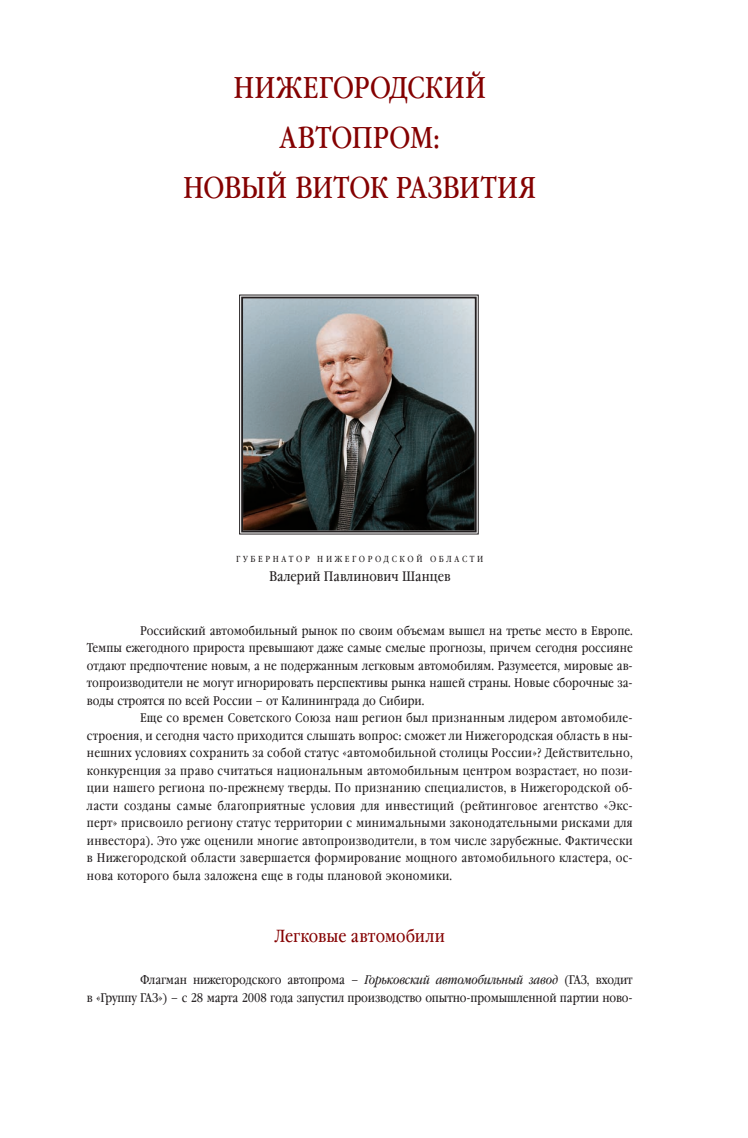
<style>
.page{position:relative;width:748px;height:1138px;background:#fff}
.page>*{position:absolute;margin:0;border:0;box-sizing:border-box;transform-origin:0 0}
.t1{font:30px "Garamond Book Narrow C";color:#840101}
.t2{font:17.5px "Garamond Book Narrow C";color:#840101}
.t3{font:13.75px "Garamond Book Narrow C";letter-spacing:.18em;color:#231f20}
.t4{font:12.5px "Garamond Book Narrow C";letter-spacing:.02em;color:#231f20}
.t5{font:12.5px "Garamond Book Narrow C";color:#231f20}
.t6{font:12.5px/17.5px "Garamond Book Narrow C";letter-spacing:-.01em;color:#231f20;text-align:right}
.t7{font:8.75px "Garamond Book Narrow C";letter-spacing:.3em;color:#231f20}
.s1{font-style:italic}
</style>
<div class="page">
<svg style="left:239px;top:294px;width:240px;height:240px;background:#656969"></svg>
<div style="left:241px;top:296px;width:236px;height:236px;border:2px solid #231f20"></div>
<h1 class="t1" style="left:233px;top:71px;width:88px">НИЖЕГОРОД</h1>
<h1 class="t1" style="left:407px;top:71px;width:39px">СКИЙ</h1>
<h1 class="t1" style="left:280px;top:121px;width:20px">АВТОПРО</h1>
<h1 class="t1" style="left:410px;top:121px;width:31px">М:</h1>
<h1 class="t1" style="left:183px;top:171px;width:22px">НОВЫЙ</h1>
<h1 class="t1" style="left:295px;top:171px;width:20px">ВИТОК</h1>
<h1 class="t1" style="left:396px;top:171px;width:19px">РАЗВИТИЯ</h1>
<p class="t7" style="left:236px;top:554px;width:248px">Г убернатор Н иж егородс кой облас ти</p>
<p class="t3" style="left:269px;top:568px;width:183px">Валерий Павлинович Шанцев</p>
<p class="t5" style="left:140px;top:623px;width:494px">Российский автомобильный рынок по своим объемам вышел на третье место в Европе.</p>
<p class="t5" style="left:87px;top:641px;width:547px">Темпы ежегодного прироста превышают даже самые смелые прогнозы, причем сегодня россияне</p>
<p class="t5" style="left:87px;top:658px;width:547px">отдают предпочтение новым, а не подержанным легковым автомобилям. Разумеется, мировые ав-</p>
<p class="t5" style="left:87px;top:676px;width:547px">топроизводители не могут игнорировать перспективы рынка нашей страны. Новые сборочные за-</p>
<p class="t5" style="left:87px;top:693px;width:339px">воды строятся по всей России – от Калининграда до Сибири.</p>
<p class="t4" style="left:140px;top:711px;width:494px">Еще со времен Советского Союза наш регион был признанным лидером автомобиле-</p>
<p class="t4" style="left:87px;top:728px;width:547px">строения, и сегодня часто приходится слышать вопрос: сможет ли Нижегородская область в ны-</p>
<p class="t4" style="left:87px;top:746px;width:547px">нешних условиях сохранить за собой статус «автомобильной столицы России»? Действительно,</p>
<p class="t4" style="left:87px;top:763px;width:547px">конкуренция за право считаться национальным автомобильным центром возрастает, но пози-</p>
<p class="t4" style="left:87px;top:781px;width:547px">ции нашего региона по-прежнему тверды. По признанию специалистов, в Нижегородской об-</p>
<p class="t4" style="left:87px;top:798px;width:547px">ласти созданы самые благоприятные условия для инвестиций (рейтинговое агентство «Экс-</p>
<p class="t4" style="left:87px;top:816px;width:547px">перт» присвоило региону статус территории с минимальными законодательными рисками для</p>
<p class="t4" style="left:87px;top:833px;width:547px">инвестора). Это уже оценили многие автопроизводители, в том числе зарубежные. Фактически</p>
<p class="t4" style="left:87px;top:851px;width:547px">в Нижегородской области завершается формирование мощного автомобильного кластера, ос-</p>
<p class="t4" style="left:87px;top:868px;width:367px">нова которого была заложена еще в годы плановой экономики.</p>
<h2 class="t2" style="left:275px;top:926px;width:172px">Легковые автомобили</h2>
<p class="t6" style="left:87px;top:971px;width:547px">Флагман нижегородского автопрома – <span class="s1">Горьковский автомобильный завод</span> (ГАЗ , входит<br>в «Группу ГАЗ») – с 28 марта 2008 года запустил производство опытно-промышленной партии ново-</p>
</div>
